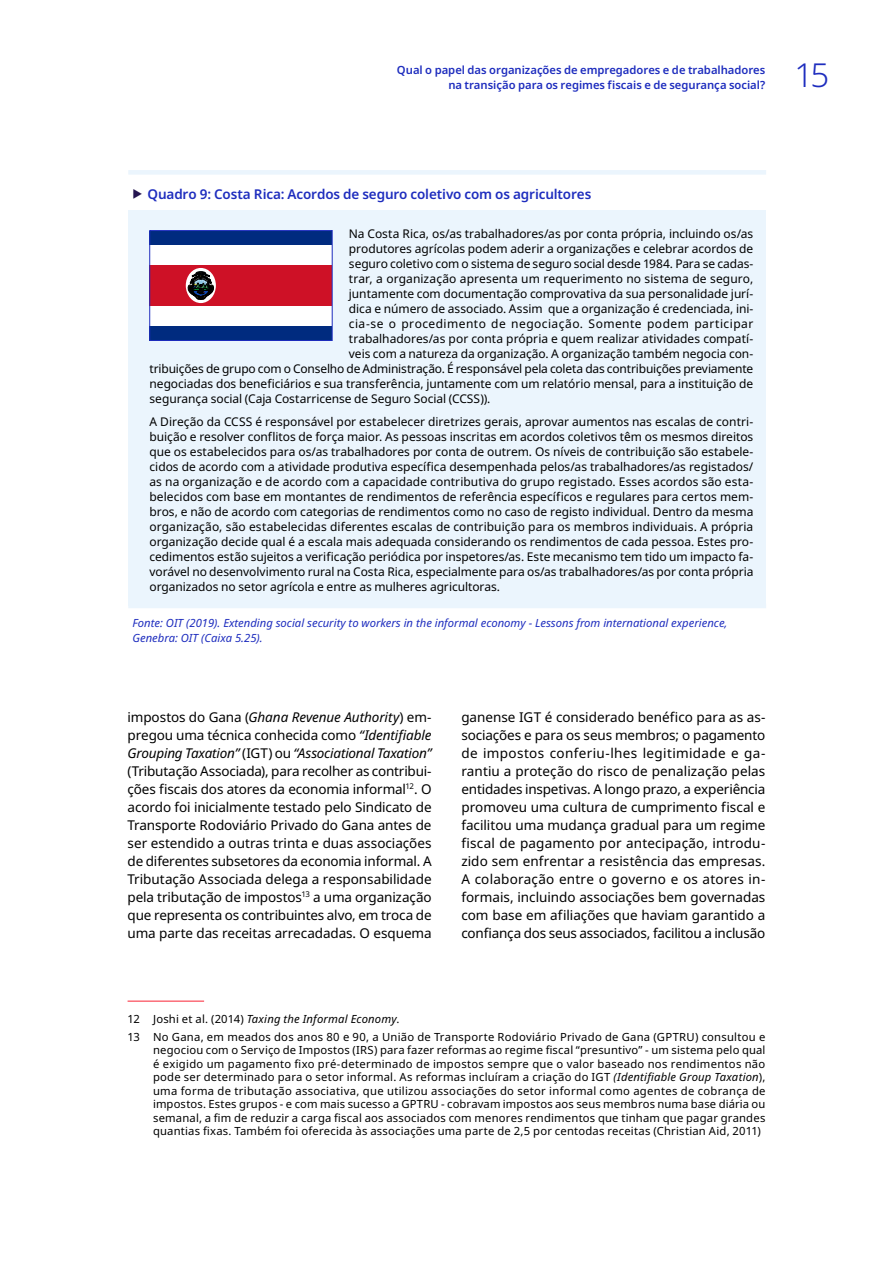
<style>
.page{position:relative;width:893px;height:1263px;background:#fff}
.page>*{position:absolute;margin:0;border:0;box-sizing:border-box;transform-origin:0 0}
.t1{font:300 33px "Noto Sans";color:#1e2dbe}
.Body_text{font:13.5px/18px "Noto Sans";letter-spacing:-.01em;color:#000;text-align:justify}
.t2{font:600 13.5px "Noto Sans";letter-spacing:-.01em;color:#1e2dbe}
.Table_text{font:12px/15px "Noto Sans";letter-spacing:-.005em;color:#000;text-align:justify}
.Table_text-2{font:12px "Noto Sans";letter-spacing:.04em;color:#000}
.Report_A4_-_Notes{font:11.25px/13.5px "Noto Sans";letter-spacing:.02em;color:#000;text-align:justify}
.Source{font:italic 11.25px/15px "Noto Sans";color:#1e2dbe}
.Publication_title{font:600 11.25px/14.7px "Noto Sans";color:#1e2dbe;text-align:right}
.Report_A4_-_Notes-2{font:italic 11.25px "Noto Sans";letter-spacing:.015em;color:#000}
.s1{font-style:italic}
.s2{font-style:normal}
</style>
<div class="page">
<hr style="left:128px;top:1000px;width:76px;height:2px;background:#fa3c4b">
<div style="left:128px;top:211px;width:638px;height:395px;background:#ebf5fd"></div>
<hr style="left:128px;top:604px;width:638px;height:4px;background:#ebf5fd">
<div style="left:128px;top:170px;width:638px;height:5px;background:#ebf5fd"></div>
<div style="left:150px;top:231px;width:182px;height:109px;background:#002b7f"></div>
<div style="left:150px;top:245px;width:182px;height:81px;background:#fff"></div>
<div style="left:150px;top:265px;width:182px;height:41px;background:#ce1126"></div>
<svg style="left:186px;top:268px;width:30px;height:35px"></svg>
<svg style="left:187px;top:271px;width:27px;height:29px"></svg>
<div style="left:150px;top:230px;width:182px;height:111px;border:1px solid #1e2dbe"></div>
<p class="Publication_title" style="left:397px;top:63px;width:370px">Qual o papel das organizações de empregadores e de trabalhadores na transição para os regimes fiscais e de segurança social?</p>
<h1 class="t1" style="left:794px;top:52px;width:36px">15</h1>
<p class="t2" style="left:147px;top:184px;width:445px">Quadro 9: Costa Rica: Acordos de seguro coletivo com os agricultores</p>
<p class="Table_text" style="left:349px;top:226px;width:406px">Na Costa Rica, os/as trabalhadores/as por conta própria, incluindo os/as</p>
<p class="Table_text" style="left:349px;top:241px;width:406px">produtores agrícolas podem aderir a organizações e celebrar acordos de</p>
<p class="Table_text" style="left:349px;top:256px;width:406px">seguro coletivo com o sistema de seguro social desde 1984. Para se cadas-</p>
<p class="Table_text" style="left:349px;top:271px;width:406px">trar, a organização apresenta um requerimento no sistema de seguro,</p>
<p class="Table_text" style="left:349px;top:286px;width:406px">juntamente com documentação comprovativa da sua personalidade jurí-</p>
<p class="Table_text" style="left:349px;top:301px;width:406px">dica e número de associado. Assim que a organização é credenciada, ini-</p>
<p class="Table_text-2" style="left:349px;top:315px;width:406px">cia-se o procedimento de negociação. Somente podem participar</p>
<p class="Table_text" style="left:349px;top:331px;width:406px">trabalhadores/as por conta própria e quem realizar atividades compatí-</p>
<p class="Table_text" style="left:349px;top:346px;width:406px">veis com a natureza da organização. A organização também negocia con-</p>
<p class="Table_text" style="left:150px;top:361px;width:605px">tribuições de grupo com o Conselho de Administração. É responsável pela coleta das contribuições previamente</p>
<p class="Table_text" style="left:150px;top:376px;width:605px">negociadas dos beneficiários e sua transferência, juntamente com um relatório mensal, para a instituição de</p>
<p class="Table_text" style="left:150px;top:391px;width:342px">segurança social (Caja Costarricense de Seguro Social (CCSS)).</p>
<p class="Table_text" style="left:150px;top:415px;width:605px">A Direção da CCSS é responsável por estabelecer diretrizes gerais, aprovar aumentos nas escalas de contri&shy;buição e resolver conflitos de força maior. As pessoas inscritas em acordos coletivos têm os mesmos direitos que os estabelecidos para os/as trabalhadores por conta de outrem. Os níveis de contribuição são estabele&shy;cidos de acordo com a atividade produtiva específica desempenhada pelos/as trabalhadores/as registados/ as na organização e de acordo com a capacidade contributiva do grupo registado. Esses acordos são esta&shy;belecidos com base em montantes de rendimentos de referência específicos e regulares para certos mem&shy;bros, e não de acordo com categorias de rendimentos como no caso de registo individual. Dentro da mesma organização, são estabelecidas diferentes escalas de contribuição para os membros individuais. A própria organização decide qual é a escala mais adequada considerando os rendimentos de cada pessoa. Estes pro&shy;cedimentos estão sujeitos a verificação periódica por inspetores/as. Este mecanismo tem tido um impacto fa&shy;vorável no desenvolvimento rural na Costa Rica, especialmente para os/as trabalhadores/as por conta própria organizados no setor agrícola e entre as mulheres agricultoras.</p>
<p class="Source" style="left:133px;top:615px;width:596px">Fonte: OIT (2019). Extending social security to workers in the informal economy - Lessons from international experience,<br>Genebra: OIT (Caixa 5.25).</p>
<p class="Body_text" style="left:128px;top:708px;width:306px">impostos do Gana (<span class="s1">Ghana Revenue Authority</span>) em&shy;pregou uma técnica conhecida como <span class="s1">“Identifiable Grouping Taxation”</span> (IGT) ou <span class="s1">“Associational Taxation” </span>(Tributação Associada), para recolher as contribui&shy;ções fiscais dos atores da economia informal<sup>12</sup>. O acordo foi inicialmente testado pelo Sindicato de Transporte Rodoviário Privado do Gana antes de ser estendido a outras trinta e duas associações de diferentes subsetores da economia informal. A Tributação Associada delega a responsabilidade pela tributação de impostos<sup>13</sup> a uma organização que representa os contribuintes alvo, em troca de uma parte das receitas arrecadadas. O esquema</p>
<p class="Body_text" style="left:461px;top:708px;width:306px">ganense IGT é considerado benéfico para as as&shy;sociações e para os seus membros; o pagamento de impostos conferiu-lhes legitimidade e ga&shy;rantiu a proteção do risco de penalização pelas entidades inspetivas. A longo prazo, a experiência promoveu uma cultura de cumprimento fiscal e facilitou uma mudança gradual para um regime fiscal de pagamento por antecipação, introdu&shy;zido sem enfrentar a resistência das empresas.<br>A colaboração entre o governo e os atores in&shy;formais, incluindo associações bem governadas com base em afiliações que haviam garantido a confiança dos seus associados, facilitou a inclusão</p>
<p class="Report_A4_-_Notes-2" style="left:128px;top:1011px;width:273px"><span class="s2">12 Joshi et al. (2014)</span> Taxing the Informal Economy<span class="s2">.</span></p>
<p class="Report_A4_-_Notes" style="left:153px;top:1030px;width:614px;text-indent:-26px">13 No Gana, em meados dos anos 80 e 90, a União de Transporte Rodoviário Privado de Gana (GPTRU) consultou e negociou com o Serviço de Impostos (IRS) para fazer reformas ao regime fiscal “presuntivo” - um sistema pelo qual é exigido um pagamento fixo pré-determinado de impostos sempre que o valor baseado nos rendimentos não pode ser determinado para o setor informal. As reformas incluíram a criação do IGT <span class="s1">(Identifiable Group Taxation</span>), uma forma de tributação associativa, que utilizou associações do setor informal como agentes de cobrança de impostos. Estes grupos - e com mais sucesso a GPTRU - cobravam impostos aos seus membros numa base diária ou semanal, a fim de reduzir a carga fiscal aos associados com menores rendimentos que tinham que pagar grandes quantias fixas. Também foi oferecida às associações uma parte de 2,5 por centodas receitas (Christian Aid, 2011)</p>
</div>
